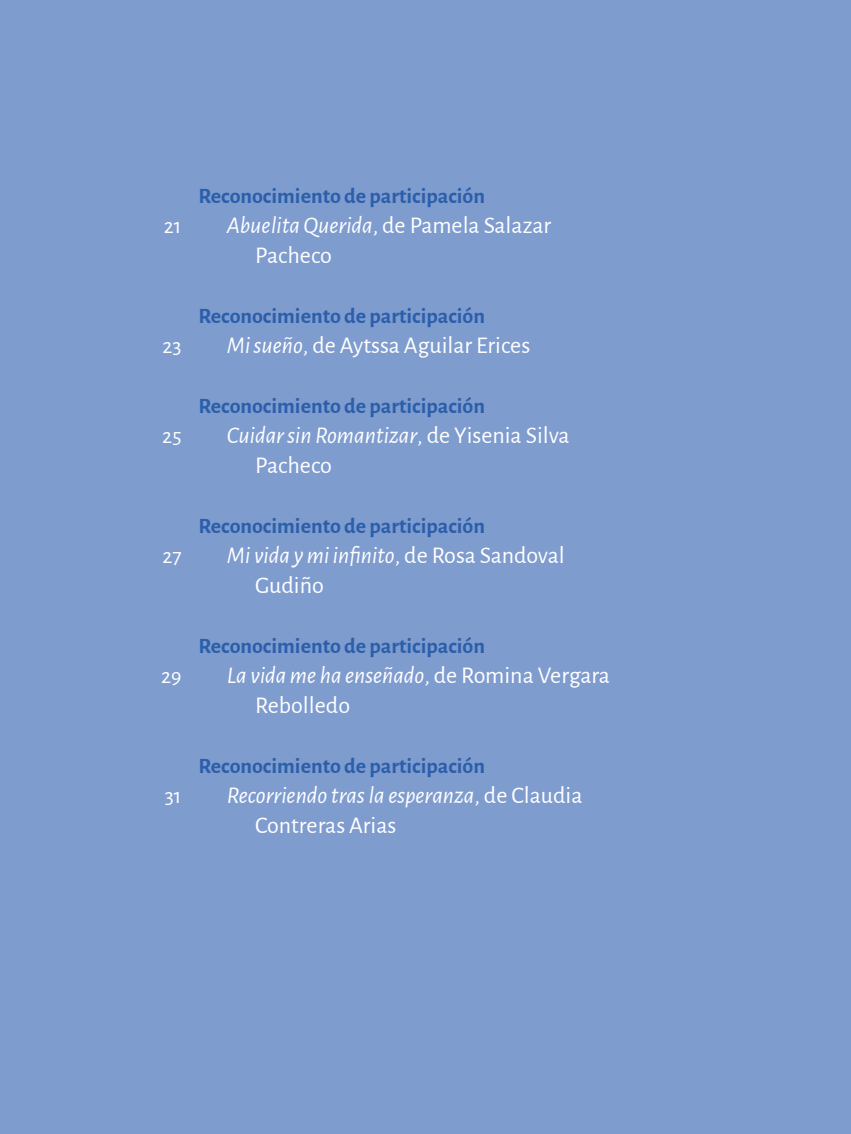
<style>
.page{position:relative;width:851px;height:1134px;background:#fff}
.page>*{position:absolute;margin:0;border:0;box-sizing:border-box;transform-origin:0 0}
.t1{font:24px/30px "Alegreya Sans";color:#fff}
.t2{font:italic 24px/30px "Alegreya Sans";color:#fff}
.t3{font:700 22px "Alegreya Sans";color:#2b5fab}
.t4{font:22px "Alegreya Sans";color:#fff}
.s1{font-style:italic}
.s2{font-style:normal}
</style>
<div class="page">
<div style="left:0;top:0;width:850px;height:1134px;background:#7f9ccf"></div>
<p class="t4" style="left:164px;top:211px;width:19px">21</p>
<p class="t4" style="left:162px;top:331px;width:21px">23</p>
<p class="t4" style="left:162px;top:421px;width:21px">25</p>
<p class="t4" style="left:162px;top:541px;width:21px">27</p>
<p class="t4" style="left:161px;top:661px;width:22px">29</p>
<p class="t4" style="left:165px;top:781px;width:18px">31</p>
<p class="t3" style="left:198px;top:180px;width:288px">Reconocimiento de participación</p>
<p class="t1" style="left:255px;top:209px;width:297px;text-indent:-28px"><span class="s1">Abuelita Querida</span>, de Pamela Salazar<br>Pacheco</p>
<p class="t3" style="left:198px;top:300px;width:288px">Reconocimiento de participación</p>
<p class="t1" style="left:227px;top:329px;width:305px"><span class="s1">Mi sueño</span>, de Aytssa Aguilar Erices</p>
<p class="t3" style="left:198px;top:390px;width:288px">Reconocimiento de participación</p>
<p class="t1" style="left:255px;top:419px;width:316px;text-indent:-28px"><span class="s1">Cuidar sin Romantizar</span>, de Yisenia Silva<br>Pacheco</p>
<p class="t3" style="left:198px;top:510px;width:288px">Reconocimiento de participación</p>
<p class="t1" style="left:255px;top:539px;width:311px;text-indent:-28px"><span class="s1">Mi vida y mi infinito</span>, de Rosa Sandoval<br>Gudiño</p>
<p class="t3" style="left:198px;top:630px;width:288px">Reconocimiento de participación</p>
<p class="t1" style="left:255px;top:659px;width:356px;text-indent:-28px"><span class="s1">La vida me ha enseñado</span>, de Romina Vergara<br>Rebolledo</p>
<p class="t3" style="left:198px;top:750px;width:288px">Reconocimiento de participación</p>
<p class="t2" style="left:255px;top:779px;width:328px;text-indent:-28px">Recorriendo tras la esperanza<span class="s2">, de Claudia<br>Contreras Arias</span></p>
</div>
